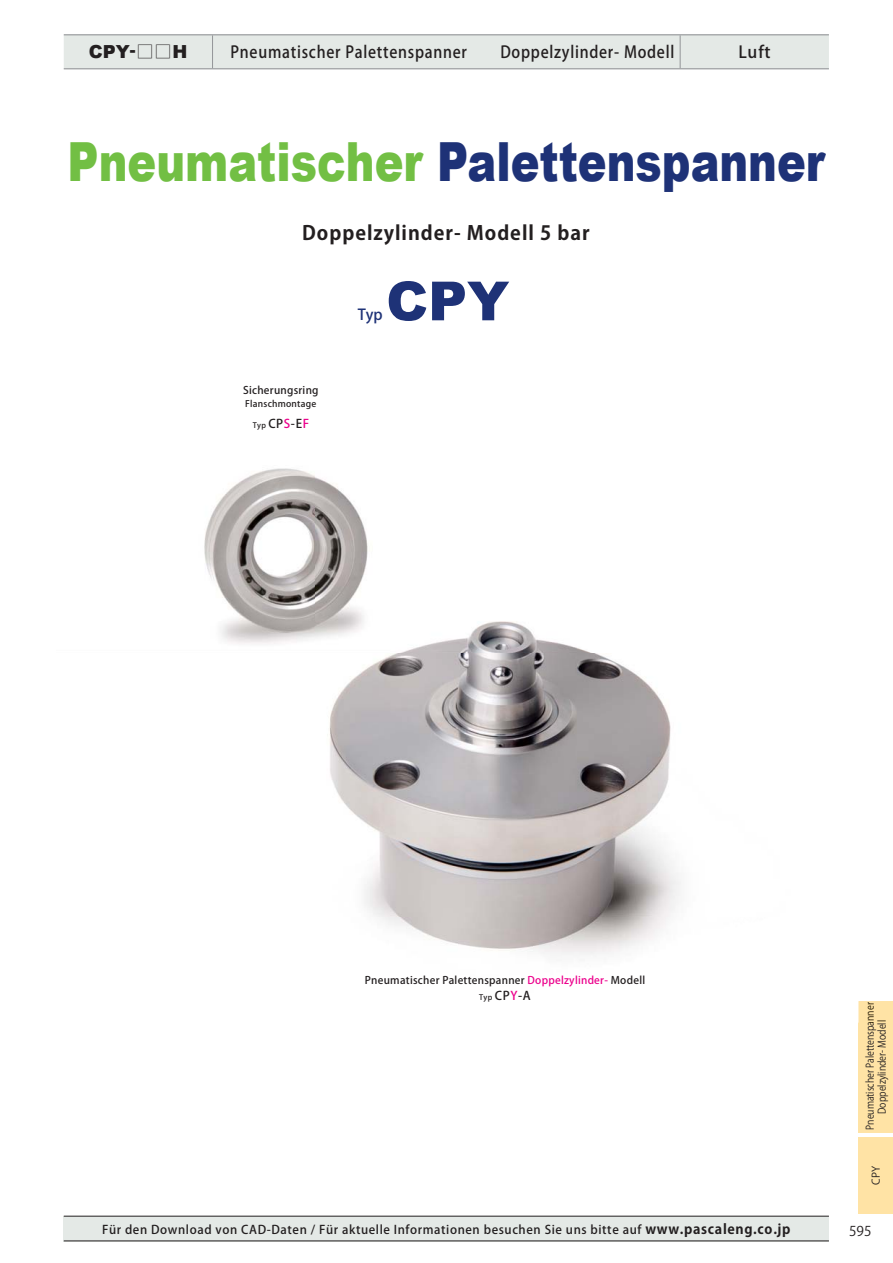
<style>
.page{position:relative;width:893px;height:1263px;background:#fff}
.page>*{position:absolute;margin:0;border:0;box-sizing:border-box;transform-origin:0 0}
.t1{font:900 54px "Arial";color:#1e3277;scale:.8 1}
.t2{font:900 54px "Arial";color:#1e3277}
.t3{font:19.5px "Koz Go Pro Bold 90 msp RKSJ H";letter-spacing:.05em;color:#231f20}
.t4{font:900 18px "Arial";color:#231f20}
.t5{font:16.5px "Koz Go Pro Medium 90 msp RKSJ H";letter-spacing:.05em;color:#231f20;scale:.9 1}
.t6{font:16.5px "Koz Go Pro Medium 90 msp RKSJ H";letter-spacing:.05em;color:#231f20}
.t7{font:15px "Koz Go Pro Medium 90 msp RKSJ H";color:#1e3277}
.t8{font:13.5px "Koz Go Pro Regular 90 msp RKSJ H";color:#231f20}
.t9{font:12px "Koz Go Pro Medium 90 msp RKSJ H";letter-spacing:.05em;color:#231f20}
.t10{font:10.5px "Koz Go Pro Medium 90 msp RKSJ H";letter-spacing:.025em;color:#231f20}
.t11{font:10.5px/12px "Koz Go Pro Regular 90 msp RKSJ H";color:#231f20;text-align:center;scale:.85 1}
.t12{font:10.5px "Koz Go Pro Regular 90 msp RKSJ H";color:#231f20}
.t13{font:9px "Koz Go Pro Medium 90 msp RKSJ H";letter-spacing:.025em;color:#231f20}
.s1{font-size:17.25px}
.s2{font-family:"Koz Go Pro Extra Light 90 msp RKSJ H";font-weight:400;font-size:17.25px}
.s3{color:#72bf44}
.s4{font-size:7.5px}
.s5{color:#ec008c}
.s6{font-family:"Koz Go Pro Bold 90 msp RKSJ H";font-size:13.5px}
.s7{color:#201602}
</style>
<div class="page">
<div style="left:64px;top:1216px;width:765px;height:25px;background:#e4e9e6"></div>
<hr style="left:64px;top:1216px;width:765px;height:1px;background:#231f20">
<hr style="left:64px;top:1241px;width:765px;height:1px;background:#231f20">
<div style="left:859px;top:1001px;width:34px;height:132px;background:#ffe3a5"></div>
<div style="left:859px;top:1137px;width:34px;height:77px;background:#ffe3a5"></div>
<div style="left:64px;top:35px;width:765px;height:33px;background:#e4e9e6"></div>
<hr style="left:212px;top:35px;width:1px;height:33px;background:#939598">
<hr style="left:680px;top:35px;width:1px;height:33px;background:#939598">
<hr style="left:64px;top:34px;width:765px;height:1px;background:#939598">
<hr style="left:64px;top:68px;width:765px;height:1px;background:#939598">
<img style="left:204px;top:468px;width:655px;height:555px">
<h3 class="t4" style="left:89px;top:38px;width:100px">CPY<span class="s1">-</span><span class="s2">□□</span>H</h3>
<h3 class="t5" style="left:231px;top:46px;width:264px">Pneumatischer Palettenspanner</h3>
<h3 class="t5" style="left:500px;top:46px;width:195px">Doppelzylinder- Modell</h3>
<h3 class="t6" style="left:738px;top:46px;width:51px">Luft 　</h3>
<h1 class="t1" style="left:68px;top:122px;width:948px"><span class="s3">Pneumatischer</span> Palettenspanner</h1>
<h2 class="t3" style="left:302px;top:226px;width:289px">Doppelzylinder- Modell 5 bar</h2>
<p class="t10" style="left:243px;top:386px;width:77px">Sicherungsring</p>
<p class="t13" style="left:245px;top:400px;width:73px">Flanschmontage</p>
<p class="t9" style="left:253px;top:419px;width:58px"><span class="s4">Typ</span> CP<span class="s5">S</span>-E<span class="s5">F</span></p>
<h1 class="t2" style="left:386px;top:261px;width:124px">CPY</h1>
<p class="t7" style="left:358px;top:309px;width:27px">Typ</p>
<p class="t10" style="left:365px;top:976px;width:282px">Pneumatischer Palettenspanner <span class="s5">Doppelzylinder-</span> Modell</p>
<p class="t9" style="left:479px;top:991px;width:53px"><span class="s4">Typ</span> CP<span class="s5">Y</span>-A</p>
<p class="t9" style="left:102px;top:1225px;width:690px">Für den Download von CAD-Daten / Für aktuelle Informationen besuchen Sie uns bitte auf <span class="s6">www.pascaleng.co.jp</span></p>
<p class="t11" style="left:865px;top:1130px;width:151px;rotate:-90deg">Pneumatischer Palettensp<span class="s7">anner<br></span>Doppelzylinder- Model<span class="s7">l</span></p>
<p class="t12" style="left:872px;top:1185px;width:20px;rotate:-90deg">CPY</p>
<p class="t8" style="left:849px;top:1226px;width:24px">595</p>
</div>
